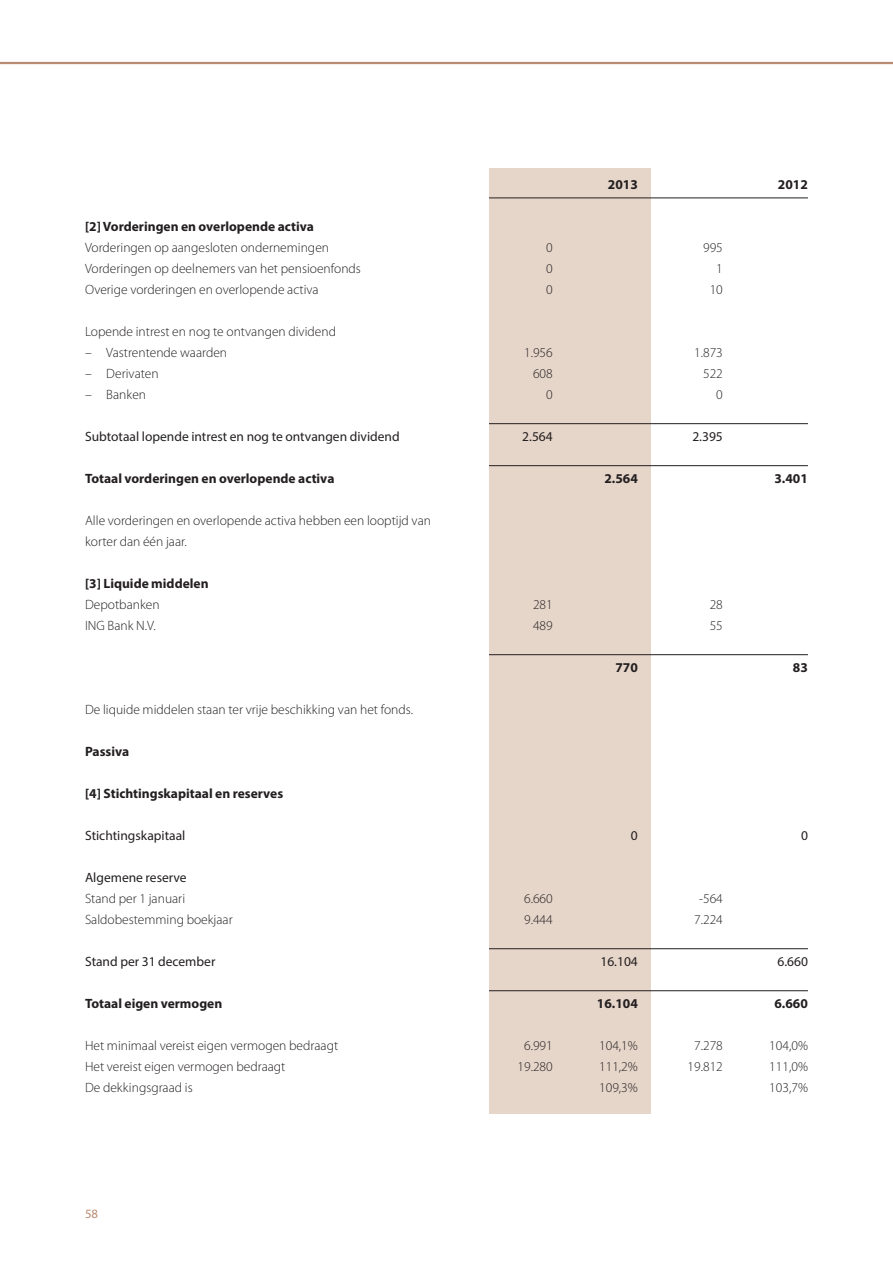
<style>
.page{position:relative;width:893px;height:1263px;background:#fff}
.page>*{position:absolute;margin:0;border:0;box-sizing:border-box;transform-origin:0 0}
.t1{font:300 13.5px/21px "Myriad Pro";color:#231f20}
.t2{font:700 13.5px "Myriad Pro";color:#231f20}
.t3{font:13.5px "Myriad Pro";color:#231f20}
.t4{font:12.75px "Myriad Pro";color:#b88b73}
</style>
<div class="page">
<hr style="left:0;top:62px;width:893px;height:2px;background:#b88b73">
<div style="left:489px;top:168px;width:162px;height:945px;background:#e6d5c9"></div>
<hr style="left:489px;top:198px;width:319px;height:1px;background:#231f20">
<hr style="left:489px;top:423px;width:319px;height:1px;background:#231f20">
<hr style="left:489px;top:465px;width:319px;height:1px;background:#231f20">
<hr style="left:489px;top:654px;width:319px;height:1px;background:#231f20">
<hr style="left:489px;top:948px;width:319px;height:1px;background:#231f20">
<hr style="left:489px;top:990px;width:319px;height:1px;background:#231f20">
<p class="t2" style="left:608px;top:176px;width:31px">2013</p>
<p class="t2" style="left:778px;top:176px;width:31px">2012</p>
<p class="t2" style="left:85px;top:218px;width:230px">[2] Vorderingen en overlopende activa</p>
<p class="t1" style="left:85px;top:237px;width:246px">Vorderingen op aangesloten ondernemingen</p>
<p class="t1" style="left:546px;top:237px;width:8px">0</p>
<p class="t1" style="left:703px;top:237px;width:21px">995</p>
<p class="t1" style="left:85px;top:258px;width:277px">Vorderingen op deelnemers van het pensioenfonds</p>
<p class="t1" style="left:546px;top:258px;width:8px">0</p>
<p class="t1" style="left:716px;top:258px;width:8px">1</p>
<p class="t1" style="left:85px;top:279px;width:235px">Overige vorderingen en overlopende activa</p>
<p class="t1" style="left:546px;top:279px;width:8px">0</p>
<p class="t1" style="left:710px;top:279px;width:15px">10</p>
<p class="t1" style="left:85px;top:321px;width:252px">Lopende intrest en nog te ontvangen dividend</p>
<p class="t1" style="left:85px;top:342px;width:144px">– Vastrentende waarden</p>
<p class="t1" style="left:524px;top:342px;width:30px">1.956</p>
<p class="t1" style="left:694px;top:342px;width:30px">1.873</p>
<p class="t1" style="left:85px;top:363px;width:75px">– Derivaten</p>
<p class="t1" style="left:533px;top:363px;width:21px">608</p>
<p class="t1" style="left:703px;top:363px;width:21px">522</p>
<p class="t1" style="left:85px;top:384px;width:63px">– Banken</p>
<p class="t1" style="left:546px;top:384px;width:8px">0</p>
<p class="t1" style="left:716px;top:384px;width:8px">0</p>
<p class="t3" style="left:85px;top:428px;width:316px">Subtotaal lopende intrest en nog te ontvangen dividend</p>
<p class="t3" style="left:522px;top:428px;width:32px">2.564</p>
<p class="t3" style="left:692px;top:428px;width:32px">2.395</p>
<p class="t2" style="left:85px;top:470px;width:251px">Totaal vorderingen en overlopende activa</p>
<p class="t2" style="left:604px;top:470px;width:35px">2.564</p>
<p class="t2" style="left:774px;top:470px;width:35px">3.401</p>
<p class="t1" style="left:85px;top:510px;width:348px">Alle vorderingen en overlopende activa hebben een looptijd van korter dan één jaar.</p>
<p class="t2" style="left:85px;top:575px;width:125px">[3] Liquide middelen</p>
<p class="t1" style="left:85px;top:594px;width:76px">Depotbanken</p>
<p class="t1" style="left:533px;top:594px;width:21px">281</p>
<p class="t1" style="left:710px;top:594px;width:15px">28</p>
<p class="t1" style="left:85px;top:615px;width:72px">ING Bank N.V.</p>
<p class="t1" style="left:533px;top:615px;width:21px">489</p>
<p class="t1" style="left:710px;top:615px;width:15px">55</p>
<p class="t2" style="left:615px;top:659px;width:24px">770</p>
<p class="t2" style="left:793px;top:659px;width:16px">83</p>
<p class="t1" style="left:85px;top:699px;width:329px">De liquide middelen staan ter vrije beschikking van het fonds.</p>
<p class="t2" style="left:85px;top:743px;width:46px">Passiva</p>
<p class="t2" style="left:85px;top:785px;width:200px">[4] Stichtingskapitaal en reserves</p>
<p class="t3" style="left:85px;top:827px;width:102px">Stichtingskapitaal</p>
<p class="t3" style="left:631px;top:827px;width:8px">0</p>
<p class="t3" style="left:801px;top:827px;width:8px">0</p>
<p class="t3" style="left:85px;top:869px;width:103px">Algemene reserve</p>
<p class="t1" style="left:85px;top:888px;width:102px">Stand per 1 januari</p>
<p class="t1" style="left:524px;top:888px;width:30px">6.660</p>
<p class="t1" style="left:699px;top:888px;width:25px">-564</p>
<p class="t1" style="left:85px;top:909px;width:149px">Saldobestemming boekjaar</p>
<p class="t1" style="left:524px;top:909px;width:30px">9.444</p>
<p class="t1" style="left:694px;top:909px;width:30px">7.224</p>
<p class="t3" style="left:85px;top:953px;width:132px">Stand per 31 december</p>
<p class="t3" style="left:600px;top:953px;width:39px">16.104</p>
<p class="t3" style="left:777px;top:953px;width:32px">6.660</p>
<p class="t2" style="left:85px;top:995px;width:139px">Totaal eigen vermogen</p>
<p class="t2" style="left:597px;top:995px;width:42px">16.104</p>
<p class="t2" style="left:774px;top:995px;width:35px">6.660</p>
<p class="t1" style="left:85px;top:1035px;width:255px">Het minimaal vereist eigen vermogen bedraagt</p>
<p class="t1" style="left:524px;top:1035px;width:30px">6.991</p>
<p class="t1" style="left:599px;top:1035px;width:40px">104,1%</p>
<p class="t1" style="left:694px;top:1035px;width:30px">7.278</p>
<p class="t1" style="left:769px;top:1035px;width:40px">104,0%</p>
<p class="t1" style="left:85px;top:1056px;width:202px">Het vereist eigen vermogen bedraagt</p>
<p class="t1" style="left:517px;top:1056px;width:37px">19.280</p>
<p class="t1" style="left:599px;top:1056px;width:40px">111,2%</p>
<p class="t1" style="left:688px;top:1056px;width:37px">19.812</p>
<p class="t1" style="left:769px;top:1056px;width:40px">111,0%</p>
<p class="t1" style="left:85px;top:1077px;width:109px">De dekkingsgraad is</p>
<p class="t1" style="left:599px;top:1077px;width:40px">109,3%</p>
<p class="t1" style="left:769px;top:1077px;width:40px">103,7%</p>
<p class="t4" style="left:85px;top:1206px;width:15px">58</p>
</div>
